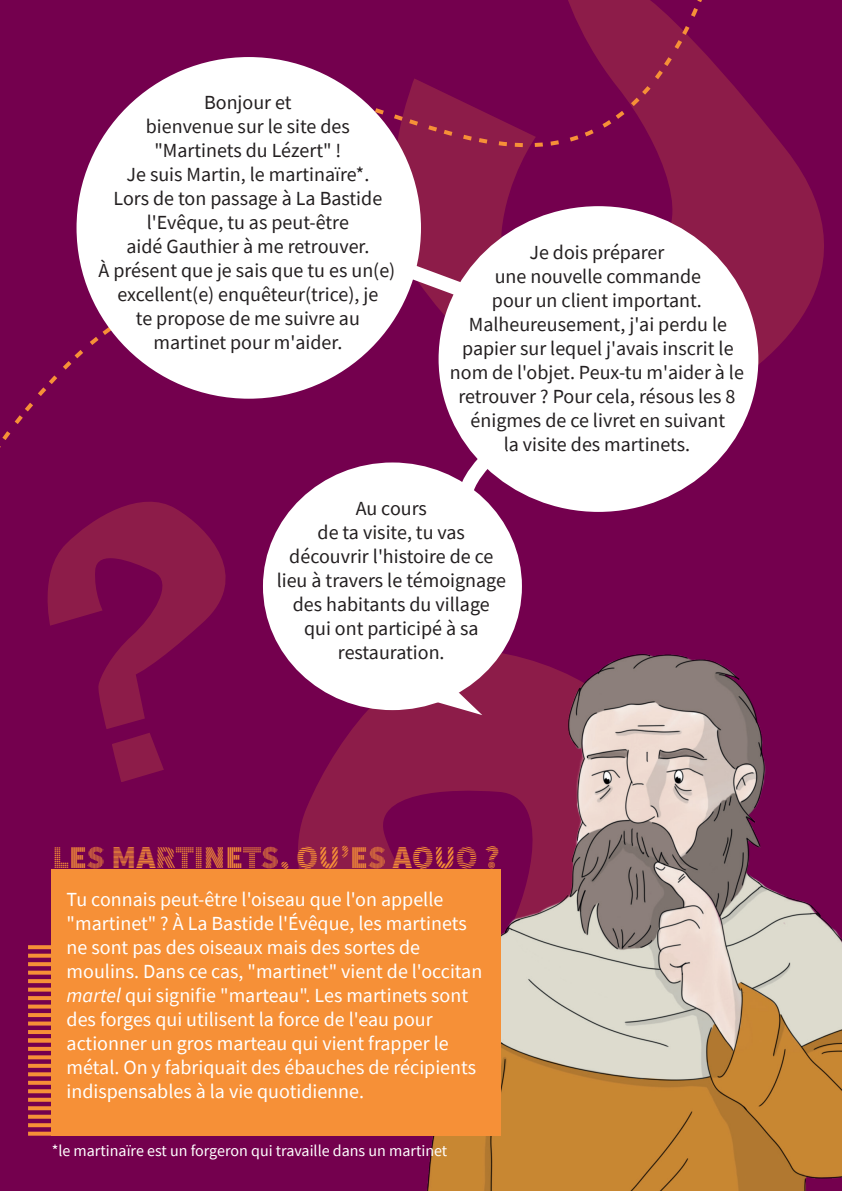
<style>
.page{position:relative;width:842px;height:1191px;background:#fff}
.page>*{position:absolute;margin:0;border:0;box-sizing:border-box;transform-origin:0 0}
.t1{font:32px "Source Sans Pro DISPLAY";color:#f69037}
.t2{font:20px/24px "Source Sans Pro";color:#231f20;text-align:center}
.t3{font:20px/24px "Source Sans Pro";color:#fff}
.t4{font:16px "Source Sans Pro";color:#fff}
.s1{font-style:italic}
</style>
<div class="page">
<div style="left:0;top:0;width:841px;height:1191px;background:#74004e"></div>
<svg style="left:713px;top:0;width:129px;height:450px"></svg>
<svg style="left:275px;top:639px;width:56px;height:497px"></svg>
<svg style="left:47px;top:517px;width:179px;height:212px"></svg>
<svg style="left:112px;top:733px;width:52px;height:49px"></svg>
<svg style="left:0;top:0;width:713px;height:517px"></svg>
<img style="left:331px;top:608px;width:511px;height:583px">
<div style="left:77px;top:57px;width:344px;height:342px;background:#fff;border-radius:50%"></div>
<div style="left:439px;top:206px;width:319px;height:306px;background:#fff;border-radius:50%"></div>
<div style="left:263px;top:462px;width:259px;height:248px;background:#fff;border-radius:50%"></div>
<svg style="left:401px;top:253px;width:78px;height:55px"></svg>
<svg style="left:451px;top:431px;width:65px;height:80px"></svg>
<svg style="left:421px;top:680px;width:61px;height:35px"></svg>
<div style="left:52px;top:869px;width:449px;height:266px;background:#f69037"></div>
<svg style="left:28px;top:1080px;width:24px;height:4px"></svg>
<svg style="left:28px;top:1072px;width:24px;height:4px"></svg>
<svg style="left:28px;top:1063px;width:24px;height:4px"></svg>
<svg style="left:28px;top:1055px;width:24px;height:4px"></svg>
<svg style="left:28px;top:1046px;width:24px;height:4px"></svg>
<svg style="left:28px;top:1131px;width:24px;height:4px"></svg>
<svg style="left:28px;top:1123px;width:24px;height:4px"></svg>
<svg style="left:28px;top:1114px;width:24px;height:4px"></svg>
<svg style="left:28px;top:1106px;width:24px;height:4px"></svg>
<svg style="left:28px;top:1097px;width:24px;height:4px"></svg>
<svg style="left:28px;top:1089px;width:24px;height:4px"></svg>
<svg style="left:28px;top:987px;width:24px;height:4px"></svg>
<svg style="left:28px;top:979px;width:24px;height:4px"></svg>
<svg style="left:28px;top:970px;width:24px;height:4px"></svg>
<svg style="left:28px;top:962px;width:24px;height:4px"></svg>
<svg style="left:28px;top:953px;width:24px;height:4px"></svg>
<svg style="left:28px;top:945px;width:24px;height:4px"></svg>
<svg style="left:28px;top:1038px;width:24px;height:4px"></svg>
<hr style="left:28px;top:1030px;width:24px;height:4px;background:#f69037">
<svg style="left:28px;top:1021px;width:24px;height:4px"></svg>
<hr style="left:28px;top:1013px;width:24px;height:4px;background:#f69037">
<svg style="left:28px;top:1004px;width:24px;height:4px"></svg>
<svg style="left:28px;top:996px;width:24px;height:4px"></svg>
<hr style="left:841px;top:46px;width:1px;height:34px;background:#74004e">
<p class="t2" style="left:98px;top:91px;width:298px">Bonjour et<br>bienvenue sur le site des<br>"Martinets du Lézert" !<br>Je suis Martin, le martinaïre*.<br>Lors de ton passage à La Bastide l'Evêque, tu as peut-être<br>aidé Gauthier à me retrouver.<br>À présent que je sais que tu es un(e) excellent(e) enquêteur(trice), je<br>te propose de me suivre au martinet pour m'aider.</p>
<p class="t2" style="left:450px;top:240px;width:295px">Je dois préparer<br>une nouvelle commande<br>pour un client important.<br>Malheureusement, j'ai perdu le papier sur lequel j'avais inscrit le nom de l'objet. Peux-tu m'aider à le retrouver ? Pour cela, résous les 8 énigmes de ce livret en suivant<br>la visite des martinets.</p>
<p class="t2" style="left:277px;top:496px;width:231px">Au cours<br>de ta visite, tu vas découvrir l'histoire de ce lieu à travers le témoignage des habitants du village<br>qui ont participé à sa restauration.</p>
<h1 class="t1" style="left:52px;top:840px;width:449px">LES MARTINETS, QU'ES AQUO ?</h1>
<p class="t3" style="left:67px;top:887px;width:417px">Tu connais peut-être l'oiseau que l'on appelle "martinet" ? À La Bastide l'Évêque, les martinets ne sont pas des oiseaux mais des sortes de moulins. Dans ce cas, "martinet" vient de l'occitan <span class="s1">martel</span> qui signifie "marteau". Les martinets sont des forges qui utilisent la force de l'eau pour actionner un gros marteau qui vient frapper le métal. On y fabriquait des ébauches de récipients indispensables à la vie quotidienne.</p>
<p class="t4" style="left:52px;top:1140px;width:397px">*le martinaïre est un forgeron qui travaille dans un martinet</p>
</div>
